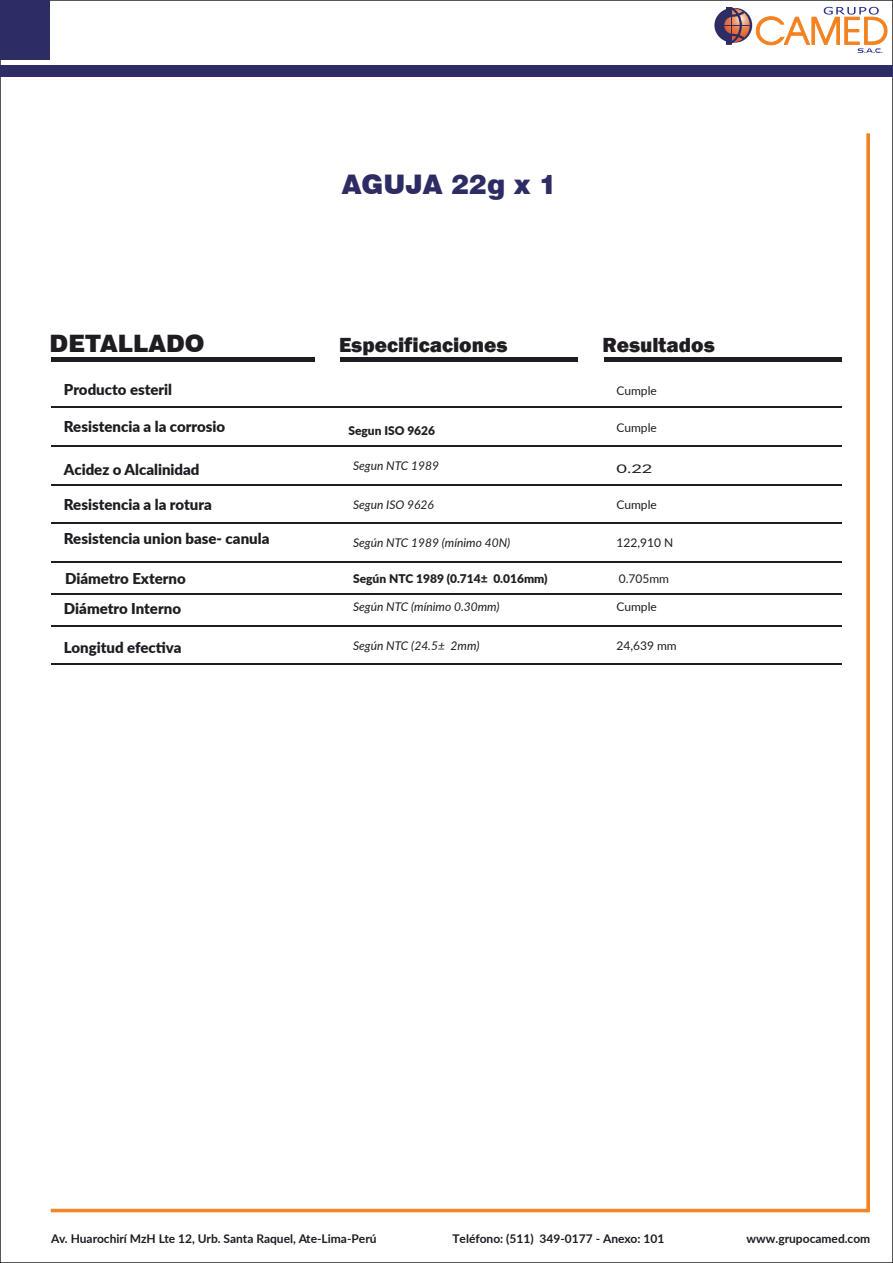
<style>
.page{position:relative;width:893px;height:1263px;background:#fff}
.page>*{position:absolute;margin:0;border:0;box-sizing:border-box;transform-origin:0 0}
.t1{font:900 27px "Swiss 721 BT";color:#2e2c64}
.t2{font:900 24px "Swiss 721 BT";color:#1f1c22}
.t3{font:800 21px "Franklin Gothic";color:#1f1c22}
.t4{font:900 15px "Lato";color:#1f1c22}
.t5{font:900 15px "Lato";color:#231f20}
.t6{font:700 12px "Lato";color:#1e1b22}
.t7{font:italic 12px "Lato";color:#1f1c22}
.t8{font:12px "Lato";color:#1f1c22}
.t9{font:900 12px "Lato";color:#231f20}
.t10{font:12px "Lato";color:#231f20}
.t11{font:12px "Lato";color:#1f1c22;scale:1.52 1}
</style>
<div class="page">
<img style="left:0;top:80px;width:893px;height:1183px">
<div style="left:0;top:0;width:50px;height:60px;background:#2e2c64"></div>
<div style="left:0;top:65px;width:893px;height:11px;background:#2e2c64"></div>
<svg style="left:714px;top:6px;width:174px;height:47px"></svg>
<hr style="left:51px;top:406px;width:791px;height:2px;background:#1f1c22">
<hr style="left:51px;top:358px;width:264px;height:4px;background:#1f1c22">
<hr style="left:340px;top:358px;width:238px;height:4px;background:#1f1c22">
<hr style="left:604px;top:358px;width:238px;height:4px;background:#1f1c22">
<hr style="left:51px;top:445px;width:791px;height:2px;background:#1f1c22">
<hr style="left:51px;top:484px;width:791px;height:1px;background:#1f1c22">
<hr style="left:51px;top:522px;width:791px;height:2px;background:#1f1c22">
<hr style="left:51px;top:561px;width:791px;height:1px;background:#1f1c22">
<hr style="left:51px;top:593px;width:791px;height:1px;background:#1f1c22">
<hr style="left:51px;top:625px;width:791px;height:1px;background:#1f1c22">
<hr style="left:51px;top:664px;width:791px;height:1px;background:#1f1c22">
<svg style="left:866px;top:133px;width:4px;height:1079px;background:#f58e36"></svg>
<div style="left:51px;top:1209px;width:816px;height:3px;background:#f58220;border:1px solid #f58220"></div>
<h1 class="t1" style="left:342px;top:168px;width:217px">AGUJA 22g x 1</h1>
<h2 class="t2" style="left:50px;top:329px;width:157px">DETALLADO</h2>
<h3 class="t3" style="left:339px;top:332px;width:170px">Especificaciones</h3>
<h3 class="t3" style="left:602px;top:332px;width:114px">Resultados</h3>
<p class="t4" style="left:64px;top:378px;width:110px">Producto esteril</p>
<p class="t8" style="left:616px;top:382px;width:42px">Cumple</p>
<p class="t4" style="left:64px;top:415px;width:163px">Resistencia a la corrosio</p>
<p class="t8" style="left:616px;top:419px;width:42px">Cumple</p>
<p class="t4" style="left:64px;top:458px;width:137px">Acidez o Alcalinidad</p>
<p class="t7" style="left:353px;top:457px;width:88px">Segun NTC 1989</p>
<p class="t11" style="left:616px;top:460px;width:25px">0.22</p>
<p class="t7" style="left:353px;top:496px;width:82px">Segun ISO 9626</p>
<p class="t7" style="left:353px;top:534px;width:159px">Según NTC 1989 (mínimo 40N)</p>
<p class="t9" style="left:348px;top:421px;width:88px">Segun ISO 9626</p>
<p class="t4" style="left:64px;top:494px;width:149px">Resistencia a la rotura</p>
<p class="t8" style="left:616px;top:496px;width:42px">Cumple</p>
<p class="t4" style="left:64px;top:528px;width:207px">Resistencia union base- canula</p>
<p class="t8" style="left:616px;top:534px;width:58px">122,910 N</p>
<p class="t5" style="left:65px;top:567px;width:122px">Diámetro Externo</p>
<p class="t9" style="left:353px;top:569px;width:196px">Según NTC 1989 (0.714± 0.016mm)</p>
<p class="t10" style="left:619px;top:570px;width:52px">0.705mm</p>
<p class="t7" style="left:353px;top:598px;width:148px">Según NTC (mínimo 0.30mm)</p>
<p class="t4" style="left:64px;top:598px;width:119px">Diámetro Interno</p>
<p class="t8" style="left:616px;top:598px;width:42px">Cumple</p>
<p class="t4" style="left:64px;top:636px;width:119px">Longitud efectiva</p>
<p class="t7" style="left:353px;top:637px;width:128px">Según NTC (24.5± 2mm)</p>
<p class="t8" style="left:616px;top:637px;width:62px">24,639 mm</p>
<p class="t6" style="left:51px;top:1230px;width:327px">Av. Huarochirí MzH Lte 12, Urb. Santa Raquel, Ate-Lima-Perú</p>
<p class="t6" style="left:452px;top:1230px;width:213px">Teléfono: (511) 349-0177 - Anexo: 101</p>
<p class="t6" style="left:747px;top:1230px;width:125px">www.grupocamed.com</p>
</div>
